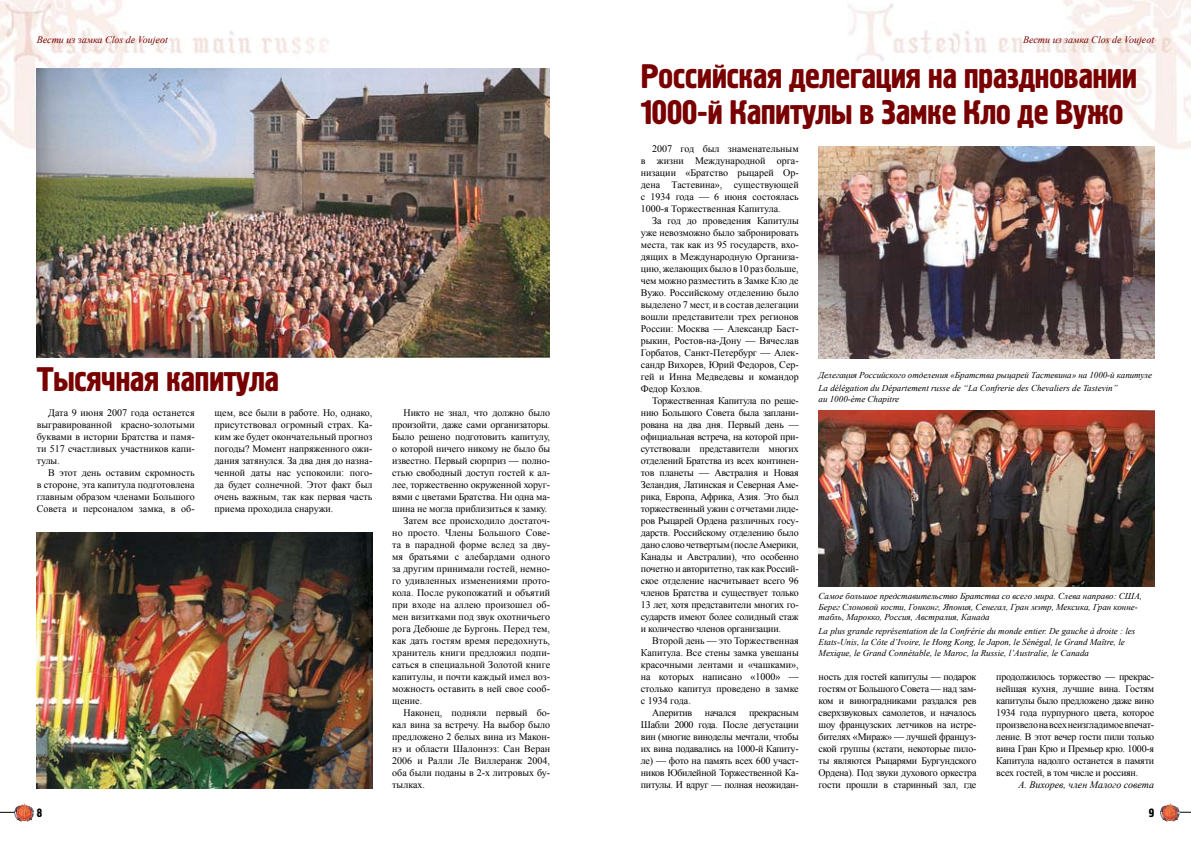
<style>
.page{position:relative;width:1191px;height:842px;background:#fff}
.page>*{position:absolute;margin:0;border:0;box-sizing:border-box;transform-origin:0 0}
.t1{font:34px/36px "Hermes C";letter-spacing:-.02em;color:#790000}
.t2{font:10px/12px "Times New Roman";color:#000;text-align:justify}
.t3{font:italic 10px "Times New Roman";color:#790000}
.t4{font:italic 10px "Times New Roman";color:#000}
.t5{font:10px "Times New Roman";letter-spacing:-.025em;color:#000}
.t6{font:italic 9px/10.8px "Times New Roman";color:#000}
</style>
<div class="page">
<img style="left:0;top:0;width:329px;height:190px">
<img style="left:818px;top:0;width:373px;height:190px">
<img style="left:37px;top:532px;width:335px;height:256px">
<img style="left:37px;top:68px;width:513px;height:290px">
<img style="left:818px;top:410px;width:336px;height:176px">
<img style="left:818px;top:147px;width:336px;height:211px">
<svg style="left:0;top:812px;width:14px;height:1px"></svg>
<img style="left:14px;top:804px;width:20px;height:17px">
<svg style="left:1179px;top:812px;width:12px;height:1px"></svg>
<img style="left:1160px;top:804px;width:19px;height:17px">
<p class="t3" style="left:37px;top:32px;width:132px">Вести из замка Clos de Voujeot</p>
<p class="t3" style="left:1023px;top:32px;width:132px">Вести из замка Clos de Voujeot</p>
<h1 class="t1" style="left:37px;top:362px;width:244px">Тысячная капитула</h1>
<p class="t2" style="left:37px;top:407px;width:159px;text-indent:11px">Дата 9 июня 2007 года останется выгравированной красно-золотыми буквами в истории Братства и памя‑ ти 517 счастливых участников капи‑ тулы.</p>
<p class="t2" style="left:37px;top:467px;width:159px;text-indent:11px">В этот день оставим скромность в стороне, эта капитула подготовлена главным образом членами Большого Совета и персоналом замка, в об‑</p>
<p class="t2" style="left:214px;top:407px;width:159px">щем, все были в работе. Но, однако, присутствовал огромный страх. Ка‑ ким же будет окончательный прогноз погоды? Момент напряженного ожи‑ дания затянулся. За два дня до назна‑ ченной даты нас успокоили: пого‑ да будет солнечной. Этот факт был очень важным, так как первая часть приема проходила снаружи.</p>
<p class="t2" style="left:403px;top:407px;width:148px">Никто не знал, что должно было</p>
<p class="t2" style="left:392px;top:419px;width:159px">произойти, даже сами организаторы.</p>
<p class="t2" style="left:392px;top:431px;width:159px">Было решено подготовить капитулу,</p>
<p class="t2" style="left:392px;top:443px;width:159px">о которой ничего никому не было бы</p>
<p class="t2" style="left:392px;top:455px;width:159px">известно. Первый сюрприз — полно‑</p>
<p class="t2" style="left:392px;top:467px;width:159px">стью свободный доступ гостей к ал‑</p>
<p class="t2" style="left:392px;top:479px;width:159px">лее, торжественно окруженной хоруг‑</p>
<p class="t2" style="left:392px;top:491px;width:159px">вями с цветами Братства. Ни одна ма‑</p>
<p class="t2" style="left:392px;top:503px;width:157px">шина не могла приблизиться к замку.</p>
<p class="t2" style="left:403px;top:515px;width:148px">Затем все происходило достаточ‑</p>
<p class="t2" style="left:392px;top:527px;width:159px">но просто. Члены Большого Сове‑</p>
<p class="t2" style="left:392px;top:539px;width:159px">та в парадной форме вслед за дву‑</p>
<p class="t2" style="left:392px;top:551px;width:159px">мя братьями с алебардами одного</p>
<p class="t2" style="left:392px;top:563px;width:159px">за другим принимали гостей, немно‑</p>
<p class="t2" style="left:392px;top:575px;width:159px">го удивленных изменениями прото‑</p>
<p class="t2" style="left:392px;top:587px;width:159px">кола. После рукопожатий и объятий</p>
<p class="t2" style="left:392px;top:599px;width:159px">при входе на аллею произошел об‑</p>
<p class="t2" style="left:392px;top:611px;width:159px">мен визитками под звук охотничьего</p>
<p class="t2" style="left:392px;top:623px;width:159px">рога Дебюше де Бургонь. Перед тем,</p>
<p class="t2" style="left:392px;top:635px;width:159px">как дать гостям время передохнуть,</p>
<p class="t2" style="left:392px;top:647px;width:159px">хранитель книги предложил подпи‑</p>
<p class="t2" style="left:392px;top:659px;width:159px">саться в специальной Золотой книге</p>
<p class="t2" style="left:392px;top:671px;width:159px">капитулы, и почти каждый имел воз‑</p>
<p class="t2" style="left:392px;top:683px;width:159px">можность оставить в ней свое сооб‑</p>
<p class="t2" style="left:392px;top:695px;width:32px">щение.</p>
<p class="t2" style="left:403px;top:707px;width:148px">Наконец, подняли первый бо‑</p>
<p class="t2" style="left:392px;top:719px;width:159px">кал вина за встречу. На выбор было</p>
<p class="t2" style="left:392px;top:731px;width:159px">предложено 2 белых вина из Макон‑</p>
<p class="t2" style="left:392px;top:743px;width:159px">нэ и области Шалоннэз: Сан Веран</p>
<p class="t2" style="left:392px;top:755px;width:159px">2006 и Ралли Ле Виллеранж 2004,</p>
<p class="t2" style="left:392px;top:767px;width:159px">оба были поданы в 2‑х литровых бу‑</p>
<p class="t2" style="left:392px;top:779px;width:34px">тылках.</p>
<h1 class="t1" style="left:641px;top:59px;width:498px">Российская делегация на праздновании<br>1000-й Капитулы в Замке Кло де Вужо</h1>
<p class="t2" style="left:641px;top:143px;width:159px;text-indent:11px">2007 год был знаменательным в жизни Международной орга‑ низации «Братство рыцарей Ор‑ дена Тастевина», существующей с 1934 года — 6 июня состоялась 1000‑я Торжественная Капитула.</p>
<p class="t2" style="left:641px;top:215px;width:159px;text-indent:11px">За год до проведения Капитулы уже невозможно было забронировать места, так как из 95 государств, вхо‑ дящих в Международную Организа‑ цию, желающих было в 10 раз больше, чем можно разместить в Замке Кло де Вужо. Российскому отделению было выделено 7 мест, и в состав делегации вошли представители трех регионов России: Москва — Александр Баст‑ рыкин, Ростов‑на-Дону — Вячеслав Горбатов, Санкт-Петербург — Алек‑ сандр Вихорев, Юрий Федоров, Сер‑ гей и Инна Медведевы и командор Федор Козлов.</p>
<p class="t2" style="left:641px;top:395px;width:159px;text-indent:11px">Торжественная Капитула по реше‑ нию Большого Совета была заплани‑ рована на два дня. Первый день — официальная встреча, на которой при‑ сутствовали представители многих отделений Братства из всех континен‑ тов планеты — Австралия и Новая Зеландия, Латинская и Северная Аме‑ рика, Европа, Африка, Азия. Это был торжественный ужин с отчетами лиде‑ ров Рыцарей Ордена различных госу‑ дарств. Российскому отделению было дано слово четвертым (после Америки, Канады и Австралии), что особенно почетно и авторитетно, так как Россий‑ ское отделение насчитывает всего 96 членов Братства и существует только 13 лет, хотя представители многих го‑ сударств имеют более солидный стаж и количество членов организации.</p>
<p class="t2" style="left:652px;top:635px;width:148px">Второй день — это Торжественная</p>
<p class="t2" style="left:641px;top:647px;width:159px">Капитула. Все стены замка увешаны</p>
<p class="t2" style="left:641px;top:659px;width:159px">красочными лентами и «чашками»,</p>
<p class="t2" style="left:641px;top:671px;width:159px">на которых написано «1000» —</p>
<p class="t2" style="left:641px;top:683px;width:159px">столько капитул проведено в замке</p>
<p class="t2" style="left:641px;top:695px;width:52px">с 1934 года.</p>
<p class="t5" style="left:652px;top:706px;width:42px">Аперитив</p>
<p class="t5" style="left:705px;top:706px;width:33px">начался</p>
<p class="t2" style="left:641px;top:707px;width:159px;text-indent:108px">прекрасным Шабли 2000 года. После дегустации вин (многие виноделы мечтали, чтобы их вина подавались на 1000‑й Капиту‑ ле) — фото на память всех 600 участ‑ ников Юбилейной Торжественной Ка‑ питулы. И вдруг — полная неожидан‑</p>
<p class="t6" style="left:818px;top:368px;width:335px;line-height:13.6px">Делегация Российского отделения «Братства рыцарей Тастевина» на 1000-й капитуле<br>La délégation du Département russe de “La Confrerie des Chevaliers de Tastevin”</p>
<p class="t6" style="left:818px;top:393px;width:82px">au 1000‑ème Chapitre</p>
<p class="t6" style="left:818px;top:590px;width:325px">Самое большое представительство Братства со всего мира. Слева направо: США,<br>Берег Слоновой кости, Гонконг, Япония, Сенегал, Гран мэтр, Мексика, Гран конне&shy;табль, Марокко, Россия, Австралия, Канада</p>
<p class="t6" style="left:818px;top:625px;width:318px">La plus grande représentation de la Confrérie du monde entier. De gauche à droite : les<br>Etats-Unis, la Côte d’Ivoire, le Hong Kong, le Japon, le Sénégal, le Grand Maître, le<br>Mexique, le Grand Connétable, le Maroc, la Russie, l’Australie, le Canada</p>
<p class="t2" style="left:818px;top:671px;width:159px">ность для гостей капитулы — подарок гостям от Большого Совета — над зам‑ ком и виноградниками раздался рев сверхзвуковых самолетов, и началось шоу французских летчиков на истре‑ бителях «Мираж» — лучшей француз‑ ской группы (кстати, некоторые пило‑ ты являются Рыцарями Бургундского Ордена). Под звуки духового оркестра гости прошли в старинный зал, где</p>
<p class="t2" style="left:996px;top:671px;width:159px">продолжилось торжество — прекрас‑ нейшая кухня, лучшие вина. Гостям капитулы было предложено даже вино 1934 года пурпурного цвета, которое произвело на всех неизгладимое впечат‑ ление. В этот вечер гости пили только вина Гран Крю и Премьер крю. 1000‑я Капитула надолго останется в памяти всех гостей, в том числе и россиян.</p>
<p class="t4" style="left:1018px;top:778px;width:137px">А. Вихорев, член Малого совета</p>
</div>
